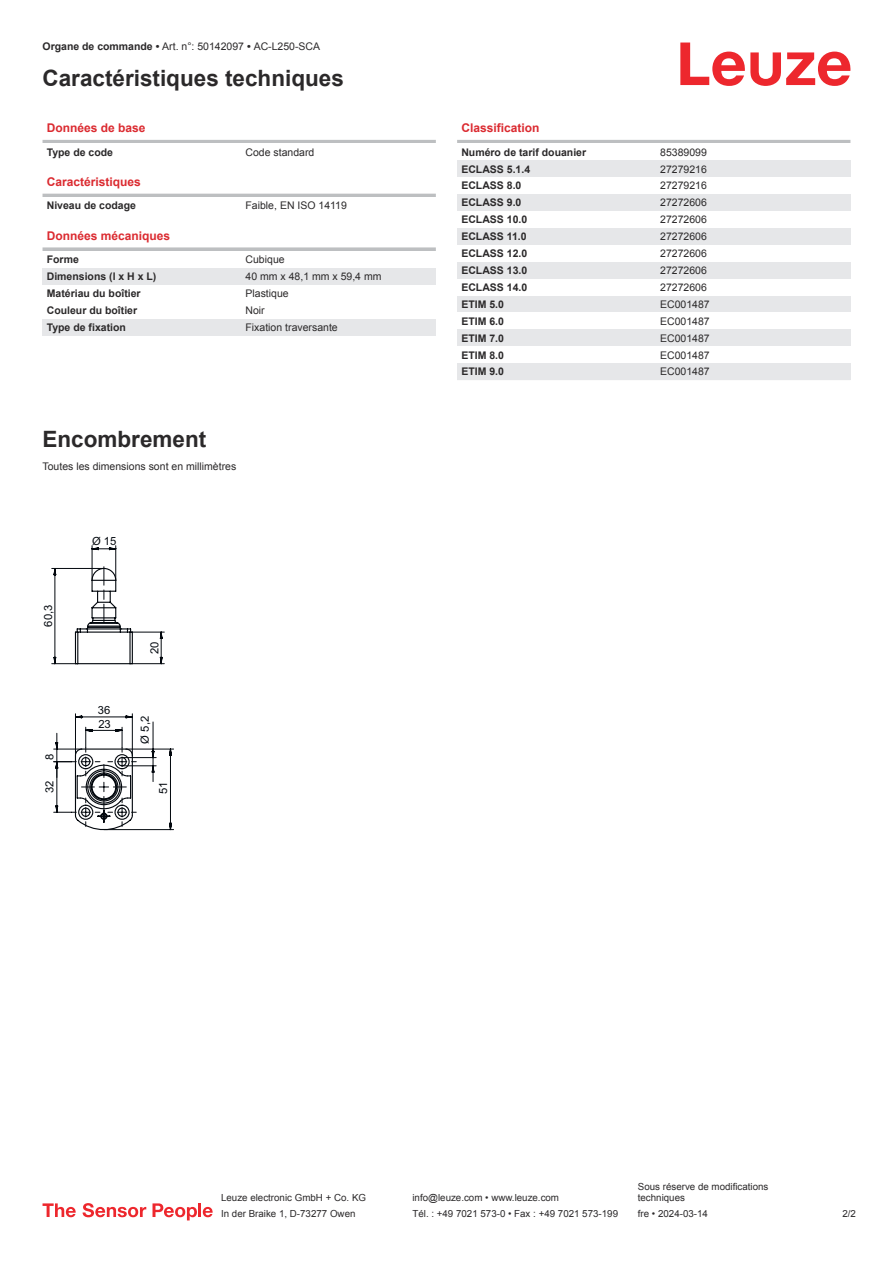
<style>
.page{position:relative;width:893px;height:1263px;background:#fff}
.page>*{position:absolute;margin:0;border:0;box-sizing:border-box;transform-origin:0 0}
.t1{font:700 22.5px "Arial";color:#2b292a}
.t2{font:700 12px "Arial";color:#db2a30}
.t3{font:11.25px "Arial";color:#03080e}
.t4{font:10.5px "Arial";color:#2b292a}
.t5{font:700 10.5px "Arial";color:#2b292a}
.t6{font:9.75px/11.7px "Arial";color:#2b292a}
.s1{font-weight:700}
</style>
<div class="page">
<svg style="left:680px;top:43px;width:170px;height:43px"></svg>
<hr style="left:43px;top:140px;width:393px;height:3px;background:#bdbfc1">
<hr style="left:43px;top:194px;width:393px;height:3px;background:#bdbfc1">
<svg style="left:43px;top:247px;width:393px;height:4px;background:#c4c6c7"></svg>
<div style="left:43px;top:268px;width:199px;height:17px;background:#e6e7e9"></div>
<div style="left:242px;top:268px;width:194px;height:17px;background:#e6e7e9"></div>
<div style="left:43px;top:319px;width:199px;height:17px;background:#e6e7e9"></div>
<div style="left:242px;top:319px;width:194px;height:17px;background:#e6e7e9"></div>
<hr style="left:457px;top:140px;width:393px;height:3px;background:#bdbfc1">
<div style="left:457px;top:160px;width:200px;height:17px;background:#e6e7e9"></div>
<div style="left:657px;top:160px;width:193px;height:17px;background:#e6e7e9"></div>
<div style="left:457px;top:194px;width:200px;height:17px;background:#e6e7e9"></div>
<div style="left:657px;top:194px;width:193px;height:17px;background:#e6e7e9"></div>
<div style="left:457px;top:228px;width:200px;height:17px;background:#e6e7e9"></div>
<div style="left:657px;top:228px;width:193px;height:17px;background:#e6e7e9"></div>
<div style="left:457px;top:262px;width:200px;height:17px;background:#e6e7e9"></div>
<div style="left:657px;top:262px;width:193px;height:17px;background:#e6e7e9"></div>
<div style="left:457px;top:296px;width:200px;height:16px;background:#e6e7e9"></div>
<div style="left:657px;top:296px;width:193px;height:16px;background:#e6e7e9"></div>
<div style="left:457px;top:329px;width:200px;height:17px;background:#e6e7e9"></div>
<div style="left:657px;top:329px;width:193px;height:17px;background:#e6e7e9"></div>
<div style="left:457px;top:363px;width:200px;height:17px;background:#e6e7e9"></div>
<div style="left:657px;top:363px;width:193px;height:17px;background:#e6e7e9"></div>
<svg style="left:43px;top:1203px;width:33px;height:14px"></svg>
<svg style="left:83px;top:1203px;width:63px;height:14px"></svg>
<svg style="left:153px;top:1203px;width:44px;height:17px"></svg>
<hr style="left:198px;top:1203px;width:3px;height:14px;background:#ed272d">
<svg style="left:203px;top:1207px;width:10px;height:10px"></svg>
<svg style="left:51px;top:545px;width:123px;height:285px"></svg>
<p class="t4" style="left:43px;top:43px;width:279px"><span class="s1">Organe de commande •</span> Art. n°: 50142097 <span class="s1">•</span> AC-L250-SCA</p>
<h1 class="t1" style="left:43px;top:70px;width:303px">Caractéristiques techniques</h1>
<p class="t2" style="left:47px;top:123px;width:100px">Données de base</p>
<p class="t5" style="left:47px;top:148px;width:68px">Type de code</p>
<p class="t4" style="left:246px;top:148px;width:70px">Code standard</p>
<p class="t2" style="left:47px;top:177px;width:96px">Caractéristiques</p>
<p class="t5" style="left:47px;top:202px;width:91px">Niveau de codage</p>
<p class="t4" style="left:246px;top:202px;width:103px">Faible, EN ISO 14119</p>
<p class="t2" style="left:47px;top:231px;width:125px">Données mécaniques</p>
<p class="t5" style="left:47px;top:256px;width:34px">Forme</p>
<p class="t4" style="left:246px;top:256px;width:41px">Cubique</p>
<p class="t5" style="left:47px;top:272px;width:111px">Dimensions (l x H x L)</p>
<p class="t4" style="left:246px;top:272px;width:137px">40 mm x 48,1 mm x 59,4 mm</p>
<p class="t5" style="left:47px;top:289px;width:95px">Matériau du boîtier</p>
<p class="t4" style="left:246px;top:289px;width:45px">Plastique</p>
<p class="t5" style="left:47px;top:306px;width:92px">Couleur du boîtier</p>
<p class="t4" style="left:246px;top:306px;width:21px">Noir</p>
<p class="t5" style="left:47px;top:323px;width:81px">Type de fixation</p>
<p class="t4" style="left:246px;top:323px;width:94px">Fixation traversante</p>
<h1 class="t1" style="left:43px;top:431px;width:165px">Encombrement</h1>
<p class="t4" style="left:43px;top:462px;width:195px">Toutes les dimensions sont en millimètres</p>
<p class="t3" style="left:44px;top:627px;width:23px;rotate:-90deg">60,3</p>
<p class="t3" style="left:45px;top:760px;width:8px;rotate:-90deg">8</p>
<p class="t3" style="left:45px;top:793px;width:14px;rotate:-90deg">32</p>
<p class="t3" style="left:92px;top:536px;width:26px">Ø 15</p>
<p class="t3" style="left:98px;top:706px;width:14px">36</p>
<p class="t3" style="left:98px;top:719px;width:14px">23</p>
<p class="t3" style="left:150px;top:654px;width:14px;rotate:-90deg">20</p>
<p class="t3" style="left:140px;top:743px;width:29px;rotate:-90deg">Ø 5,2</p>
<p class="t3" style="left:159px;top:794px;width:14px;rotate:-90deg">51</p>
<p class="t2" style="left:461px;top:123px;width:80px">Classification</p>
<p class="t5" style="left:461px;top:148px;width:126px">Numéro de tarif douanier</p>
<p class="t4" style="left:660px;top:148px;width:48px">85389099</p>
<p class="t5" style="left:461px;top:165px;width:70px">ECLASS 5.1.4</p>
<p class="t4" style="left:660px;top:165px;width:48px">27279216</p>
<p class="t5" style="left:461px;top:182px;width:62px">ECLASS 8.0</p>
<p class="t4" style="left:660px;top:182px;width:48px">27279216</p>
<p class="t5" style="left:461px;top:199px;width:62px">ECLASS 9.0</p>
<p class="t4" style="left:660px;top:199px;width:48px">27272606</p>
<p class="t5" style="left:461px;top:216px;width:67px">ECLASS 10.0</p>
<p class="t4" style="left:660px;top:216px;width:48px">27272606</p>
<p class="t5" style="left:461px;top:233px;width:67px">ECLASS 11.0</p>
<p class="t4" style="left:660px;top:232px;width:48px">27272606</p>
<p class="t5" style="left:461px;top:249px;width:67px">ECLASS 12.0</p>
<p class="t4" style="left:660px;top:249px;width:48px">27272606</p>
<p class="t5" style="left:461px;top:266px;width:67px">ECLASS 13.0</p>
<p class="t4" style="left:660px;top:266px;width:48px">27272606</p>
<p class="t5" style="left:461px;top:283px;width:67px">ECLASS 14.0</p>
<p class="t4" style="left:660px;top:283px;width:48px">27272606</p>
<p class="t5" style="left:461px;top:300px;width:44px">ETIM 5.0</p>
<p class="t4" style="left:660px;top:300px;width:51px">EC001487</p>
<p class="t5" style="left:461px;top:317px;width:44px">ETIM 6.0</p>
<p class="t4" style="left:660px;top:317px;width:51px">EC001487</p>
<p class="t5" style="left:461px;top:334px;width:44px">ETIM 7.0</p>
<p class="t4" style="left:660px;top:334px;width:51px">EC001487</p>
<p class="t5" style="left:461px;top:351px;width:44px">ETIM 8.0</p>
<p class="t4" style="left:660px;top:351px;width:51px">EC001487</p>
<p class="t5" style="left:461px;top:368px;width:44px">ETIM 9.0</p>
<p class="t4" style="left:660px;top:368px;width:51px">EC001487</p>
<p class="t6" style="left:221px;top:1193px;width:146px">Leuze electronic GmbH + Co. KG</p>
<p class="t6" style="left:412px;top:1193px;width:148px">info@leuze.com • www.leuze.com</p>
<p class="t6" style="left:638px;top:1181px;width:132px">Sous réserve de modifications techniques</p>
<p class="t6" style="left:221px;top:1209px;width:136px">In der Braike 1, D-73277 Owen</p>
<p class="t6" style="left:412px;top:1209px;width:207px">Tél. : +49 7021 573-0 • Fax : +49 7021 573-199</p>
<p class="t6" style="left:638px;top:1209px;width:72px">fre • 2024-03-14</p>
<p class="t6" style="left:842px;top:1209px;width:15px">2 /2</p>
</div>
